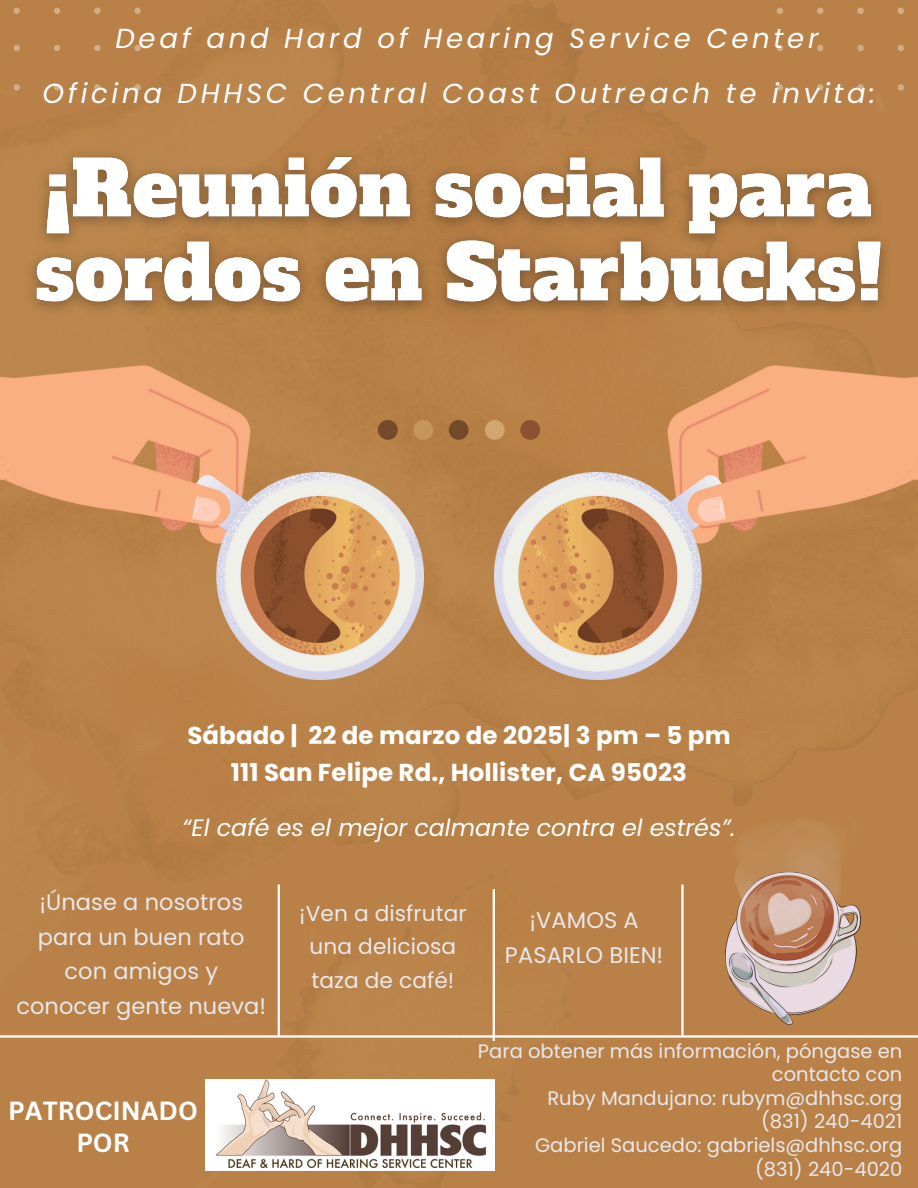
<style>
.page{position:relative;width:918px;height:1188px;background:#b98147}
.page>*{position:absolute;margin:0;border:0;box-sizing:border-box;transform-origin:0 0}
.t1{font:italic 27.6px "Poppins";letter-spacing:.135em;color:#fff}
.t2{font:700 25.5px/31.5px "Canva Sans";color:#fdfefe;text-align:center}
.t3{font:700 24.45px/37.2px "Poppins";letter-spacing:.005em;color:#fff;text-align:center}
.t4{font:italic 23.7px "Poppins";color:#fff}
.t5{font:22.5px/34.8px "Poppins";letter-spacing:.005em;color:#eae8eb;text-align:center}
.t6{font:21.75px/33.6px "Poppins";letter-spacing:.005em;color:#eae8eb;text-align:center}
.t7{font:19.5px/23.7px "Poppins";color:#eae8eb;text-align:right}
</style>
<div class="page">
<hr style="left:278px;top:885px;width:2px;height:151px;background:#fff">
<hr style="left:493px;top:889px;width:2px;height:152px;background:#fff">
<hr style="left:681px;top:885px;width:3px;height:151px;background:#fff">
<hr style="left:0;top:1035px;width:918px;height:3px;background:#fff">
<img style="left:495px;top:363px;width:423px;height:316px">
<img style="left:0;top:363px;width:423px;height:316px">
<div style="left:777px;top:0;width:141px;height:91px;background:#b98147"></div>
<div style="left:0;top:0;width:141px;height:91px;background:#b98147"></div>
<svg style="left:378px;top:420px;width:20px;height:20px"></svg>
<svg style="left:413px;top:420px;width:20px;height:20px"></svg>
<svg style="left:449px;top:420px;width:20px;height:20px"></svg>
<svg style="left:485px;top:420px;width:20px;height:20px"></svg>
<svg style="left:520px;top:420px;width:20px;height:20px"></svg>
<img style="left:726px;top:818px;width:135px;height:206px">
<img style="left:17px;top:137px;width:884px;height:190px">
<img style="left:206px;top:1080px;width:289px;height:91px">
<h6 class="t1" style="left:115px;top:19px;width:704px">Deaf and Hard of Hearing Service Center</h6>
<p class="t1" style="left:43px;top:74px;width:834px">Oficina DHHSC Central Coast Outreach te invita:</p>
<h5 class="t3" style="left:187px;top:717px;width:545px">Sábado | 22 de marzo de 2025| 3 pm – 5 pm<br>111 San Felipe Rd., Hollister, CA 95023</h5>
<p class="t4" style="left:183px;top:811px;width:554px">“El café es el mejor calmante contra el estrés”.</p>
<p class="t5" style="left:16px;top:884px;width:251px">¡Únase a nosotros para un buen rato con amigos y conocer gente nueva!</p>
<p class="t2" style="left:8px;top:1095px;width:191px">PATROCINADO<br>POR</p>
<p class="t6" style="left:299px;top:896px;width:169px">¡Ven a disfrutar una deliciosa</p>
<p class="t6" style="left:311px;top:963px;width:144px">taza de café!</p>
<h6 class="t5" style="left:505px;top:903px;width:160px">¡VAMOS A<br>PASARLO BIEN!</h6>
<p class="t7" style="left:478px;top:1039px;width:426px">Para obtener más información, póngase en contacto con</p>
<p class="t7" style="left:547px;top:1086px;width:356px">Ruby Mandujano: rubym@dhhsc.org</p>
<h3 class="t7" style="left:761px;top:1110px;width:143px">(831) 240-4021</h3>
<h3 class="t7" style="left:535px;top:1133px;width:369px">Gabriel Saucedo: gabriels@dhhsc.org</h3>
<p class="t7" style="left:755px;top:1157px;width:149px">(831) 240-4020</p>
</div>
